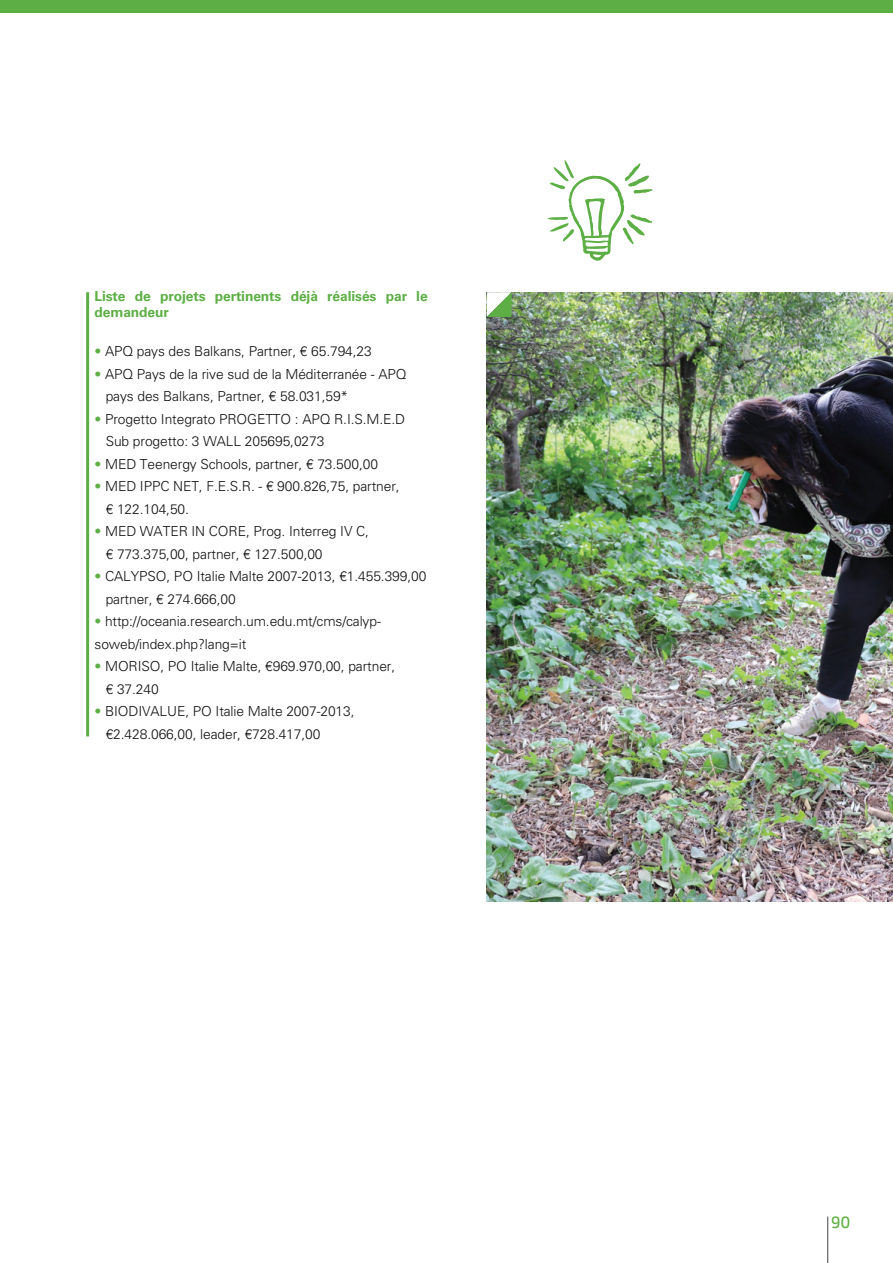
<style>
.page{position:relative;width:893px;height:1263px;background:#fff}
.page>*{position:absolute;margin:0;border:0;box-sizing:border-box;transform-origin:0 0}
.t1{font:500 16.5px "Exo 2";color:#5daf45}
.t2{font:300 13.8px/22.5px "Univers LT Std";letter-spacing:-.005em;color:#111013}
.t3{font:700 13.8px/16.5px "Univers LT Std";letter-spacing:-.005em;color:#5daf45}
.s1{color:#5daf45}
</style>
<div class="page">
<hr style="left:827px;top:1216px;width:1px;height:47px;background:#434343">
<div style="left:0;top:0;width:893px;height:13px;background:#5daf45"></div>
<hr style="left:86px;top:292px;width:3px;height:444px;background:#5daf45">
<svg style="left:548px;top:160px;width:105px;height:101px"></svg>
<img style="left:486px;top:293px;width:407px;height:609px">
<svg style="left:487px;top:292px;width:24px;height:25px"></svg>
<p class="t3" style="left:95px;top:288px;width:335px">Liste de projets pertinents déjà réalisés par le demandeur</p>
<p class="t2" style="left:95px;top:340px;width:279px"><span class="s1">•</span> APQ pays des Balkans, Partner, € 65.794,23</p>
<p class="t2" style="left:106px;top:363px;width:302px;text-indent:-11px"><span class="s1">•</span> APQ Pays de la rive sud de la Méditerranée - APQ pays des Balkans, Partner, € 58.031,59*</p>
<p class="t2" style="left:106px;top:408px;width:301px;text-indent:-11px"><span class="s1">•</span> Progetto Integrato PROGETTO : APQ R.I.S.M.E.D<br>Sub progetto: 3 WALL 205695,0273</p>
<p class="t2" style="left:95px;top:453px;width:285px"><span class="s1">•</span> MED Teenergy Schools, partner, € 73.500,00</p>
<p class="t2" style="left:106px;top:475px;width:295px;text-indent:-11px"><span class="s1">•</span> MED IPPC NET, F.E.S.R. - € 900.826,75, partner, € 122.104,50.</p>
<p class="t2" style="left:106px;top:520px;width:265px;text-indent:-11px"><span class="s1">•</span> MED WATER IN CORE, Prog. Interreg IV C, € 773.375,00, partner, € 127.500,00</p>
<p class="t2" style="left:106px;top:565px;width:322px;text-indent:-11px"><span class="s1">•</span> CALYPSO, PO Italie Malte 2007-2013, €1.455.399,00 partner, € 274.666,00</p>
<p class="t2" style="left:95px;top:610px;width:288px"><span class="s1">•</span> http://oceania.research.um.edu.mt/cms/calyp&shy;soweb/index.php?lang=it</p>
<p class="t2" style="left:106px;top:655px;width:291px;text-indent:-11px"><span class="s1">•</span> MORISO, PO Italie Malte, €969.970,00, partner, € 37.240</p>
<p class="t2" style="left:106px;top:700px;width:250px;text-indent:-11px"><span class="s1">•</span> BIODIVALUE, PO Italie Malte 2007-2013, €2.428.066,00, leader, €728.417,00</p>
<p class="t1" style="left:831px;top:1213px;width:21px">90</p>
</div>
